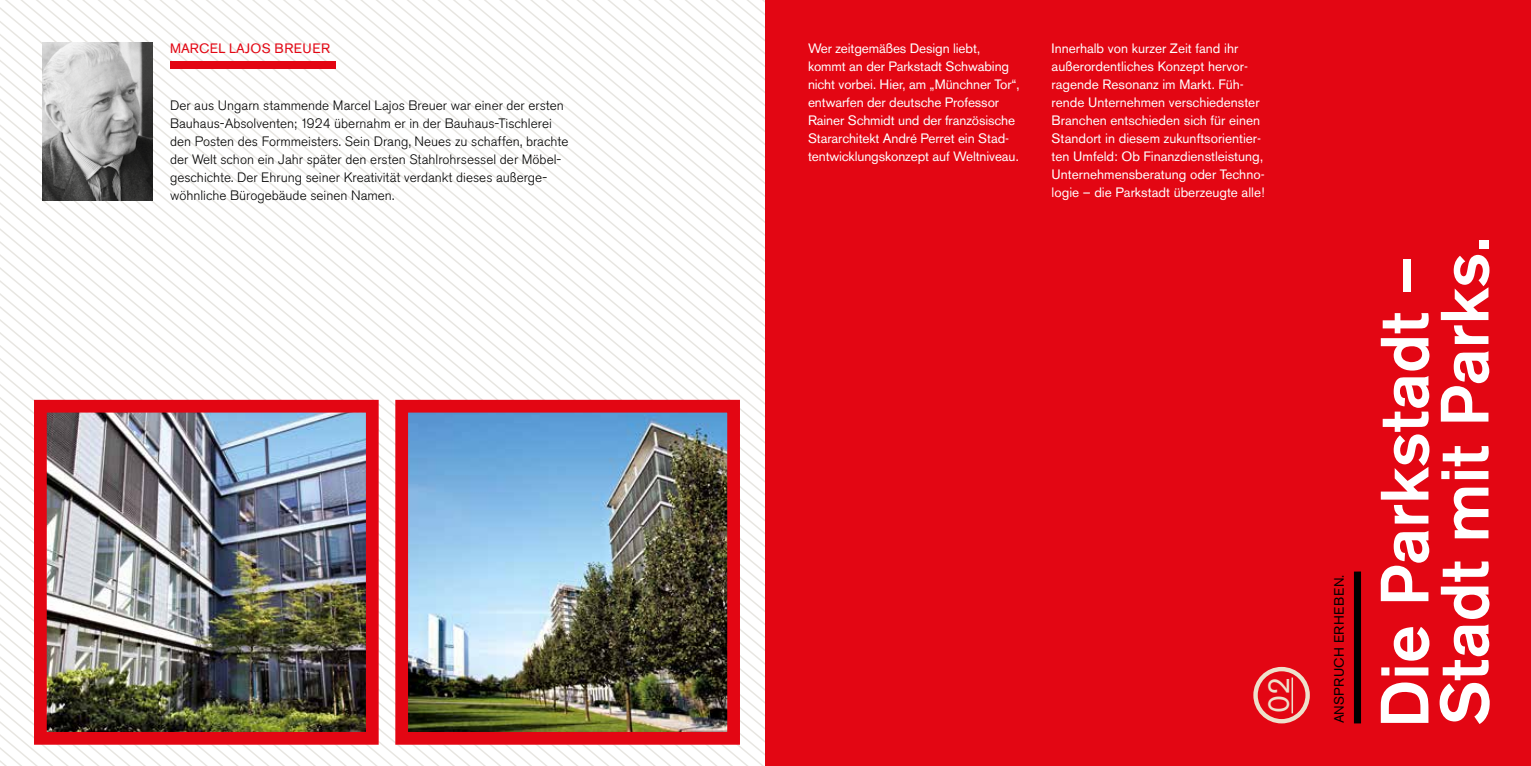
<style>
.page{position:relative;width:1531px;height:766px;background:#fff}
.page>*{position:absolute;margin:0;border:0;box-sizing:border-box;transform-origin:0 0}
.t1{font:500 67.5px/60px "Akzidenz Grotesk BQ";color:#fff}
.t2{font:30.75px "Akzidenz Grotesk BQ";color:#eee0cb}
.t3{font:13.5px/18px "Akzidenz Grotesk BQ";color:#fff}
.t4{font:300 13.5px/18px "Akzidenz Grotesk BQ";color:#000}
.t5{font:13.5px "Akzidenz Grotesk BQ";letter-spacing:.03em;color:#e30613}
.t6{font:13.5px "Akzidenz Grotesk BQ";letter-spacing:.04em;color:#000}
</style>
<div class="page">
<svg style="left:0;top:0;width:765px;height:765px"></svg>
<img style="left:48px;top:414px;width:317px;height:316px">
<div style="left:34px;top:400px;width:345px;height:344px;border:13px solid #e30613"></div>
<img style="left:409px;top:414px;width:317px;height:316px">
<div style="left:395px;top:400px;width:345px;height:344px;border:13px solid #e30613"></div>
<img style="left:43px;top:43px;width:109px;height:157px">
<div style="left:170px;top:61px;width:166px;height:7px;background:#e30613"></div>
<div style="left:765px;top:0;width:766px;height:765px;background:#e30613"></div>
<div style="left:1354px;top:571px;width:7px;height:152px;background:#000"></div>
<div style="left:1253px;top:666px;width:57px;height:57px;border:4px solid #eee0cb;border-radius:50%"></div>
<hr style="left:1291px;top:677px;width:2px;height:36px;background:#eee0cb">
<p class="t5" style="left:170px;top:40px;width:162px">MARCEL LAJOS BREUER</p>
<p class="t4" style="left:170px;top:97px;width:400px">Der aus Ungarn stammende Marcel Lajos Breuer war einer der ersten Bauhaus-Absolventen; 1924 übernahm er in der Bauhaus-Tischlerei den Posten des Formmeisters. Sein Drang, Neues zu schaffen, brachte der Welt schon ein Jahr später den ersten Stahlrohrsessel der Möbel&shy;geschichte. Der Ehrung seiner Kreativität verdankt dieses außerge&shy;wöhnliche Bürogebäude seinen Namen.</p>
<p class="t3" style="left:808px;top:39px;width:213px">Wer zeitgemäßes Design liebt, kommt an der Parkstadt Schwabing nicht vorbei. Hier, am „Münchner Tor“, entwarfen der deutsche Professor Rainer Schmidt und der französische Stararchitekt André Perret ein Stad&shy;tentwicklungskonzept auf Weltniveau.</p>
<p class="t3" style="left:1051px;top:39px;width:215px">Innerhalb von kurzer Zeit fand ihr außerordentliches Konzept hervor&shy;ragende Resonanz im Markt. Füh&shy;rende Unternehmen verschiedenster Branchen entschieden sich für einen Standort in diesem zukunftsorientier&shy;ten Umfeld: Ob Finanzdienstleistung, Unternehmensberatung oder Techno&shy;logie – die Parkstadt überzeugte alle!</p>
<h2 class="t2" style="left:1260px;top:713px;width:37px;rotate:-90deg">02</h2>
<p class="t6" style="left:1331px;top:723px;width:150px;rotate:-90deg">ANSPRUCH ERHEBEN.</p>
<h1 class="t1" style="left:1375px;top:727px;width:492px;rotate:-90deg">Die Parkstadt –<br>Stadt mit Parks.</h1>
</div>
